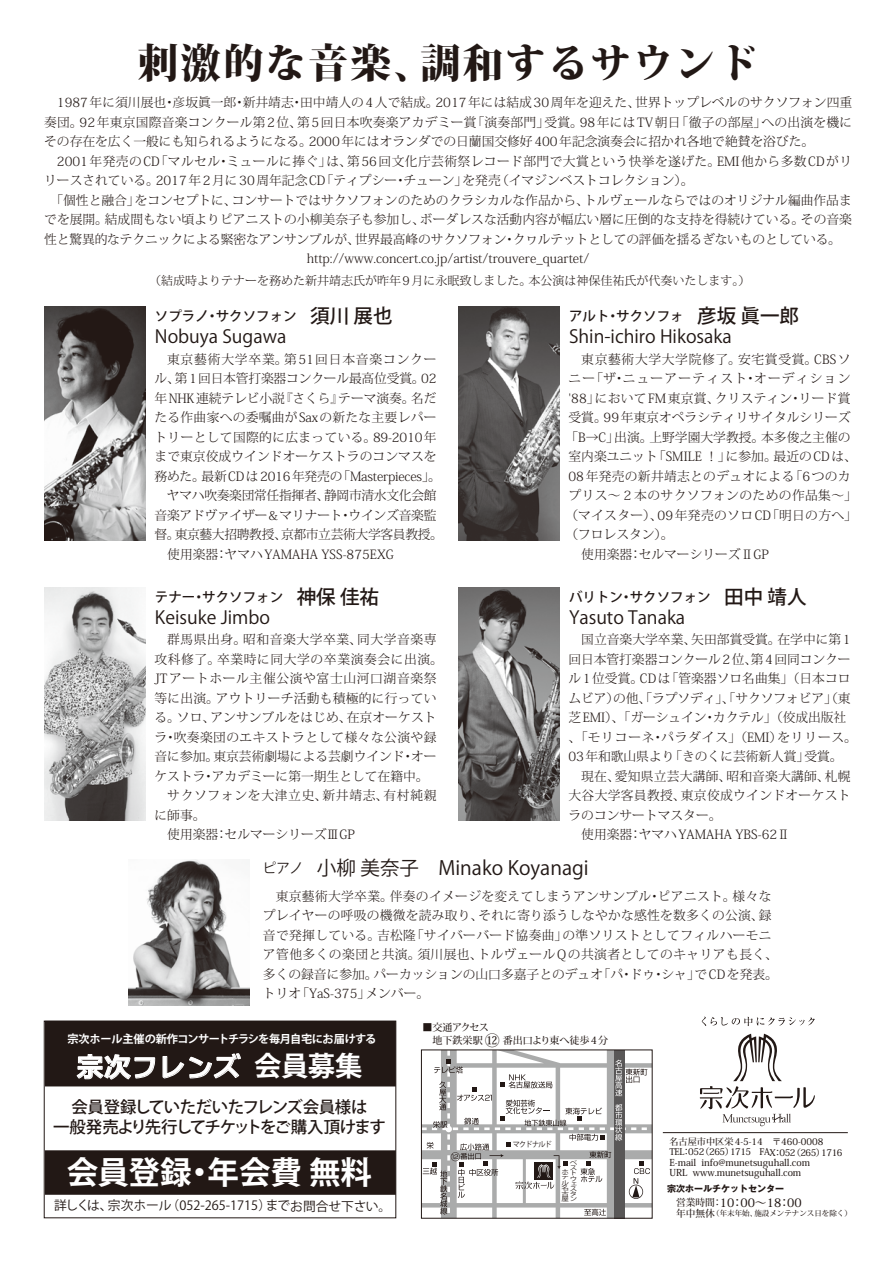
<style>
.page{position:relative;width:893px;height:1263px;background:#fff}
.page>*{position:absolute;margin:0;border:0;box-sizing:border-box;transform-origin:0 0}
.t1{font:800 40.5px "Koz Min Pro";letter-spacing:.05em;color:#221815}
.t2{font:700 31.5px "Koz Go Pro";color:#fff}
.t3{font:27.3px "Universal Line DSP E";color:#fff}
.t4{font:19.5px "Koz Go Pro";color:#221815}
.t5{font:18px "Koz Go Pro";color:#221815}
.t6{font:500 16.35px/20px "Koz Go Pro";letter-spacing:-.07em;color:#221815;text-align:center}
.t7{font:500 13.5px "Koz Go Pro";color:#221815}
.t8{font:300 12.75px/19.5px "Koz Min Pro";color:#221815}
.t9{font:300 12.75px/19.5px "Koz Min Pro";letter-spacing:.02em;color:#221815}
.t10{font:300 12.75px/19.5px "Koz Min Pro";letter-spacing:.03em;color:#221815}
.t11{font:300 12.75px/19.5px "Koz Min Pro";letter-spacing:.025em;color:#221815}
.t12{font:300 12.75px "Koz Min Pro";letter-spacing:.035em;color:#221815}
.t13{font:12.75px "Koz Go Pro";color:#221815}
.t14{font:300 12px "Koz Min Pro";color:#221815}
.t15{font:500 11.7px "Koz Min Pro";color:#221815}
.t16{font:700 11.25px "Koz Go Pro";letter-spacing:-.03em;color:#fff}
.t17{font:500 10.05px "Koz Min Pro";color:#221815}
.t18{font:500 9.45px/10.2px "Koz Min Pro";color:#221815}
.t19{font:500 9.15px/10.2px "Koz Min Pro";letter-spacing:-.05em;color:#221815}
.t20{font:700 9px "Gothic MB101 Pro";color:#221815}
.t21{font:500 7.5px "Koz Min Pro";color:#221815}
.t22{font:7.5px "Koz Go Pro";letter-spacing:-.1em;color:#221815;scale:.95 1}
.t23{font:6px/5.1px "Koz Go Pro";color:#221815;text-align:right;scale:1.25 1}
.s1{font-size:19.5px}
.s2{font-size:13.5px}
.s3{font-size:15px}
.s4{font-family:"Koz Go Pro";font-weight:700}
.s5{font-size:9.75px}
</style>
<div class="page">
<img style="left:45px;top:307px;width:101px;height:233px">
<img style="left:129px;top:859px;width:120px;height:146px">
<img style="left:45px;top:587px;width:101px;height:234px">
<img style="left:459px;top:307px;width:101px;height:233px">
<img style="left:459px;top:587px;width:101px;height:234px">
<svg style="left:423px;top:1051px;width:228px;height:165px"></svg>
<div style="left:45px;top:1021px;width:351px;height:65px;background:#221815"></div>
<div style="left:45px;top:1150px;width:351px;height:45px;background:#221815"></div>
<svg style="left:77px;top:1054px;width:78px;height:26px"></svg>
<svg style="left:163px;top:1053px;width:78px;height:25px"></svg>
<div style="left:44px;top:1021px;width:352px;height:197px;border:1px solid #221815"></div>
<hr style="left:663px;top:1132px;width:185px;height:1px;background:#221815">
<svg style="left:702px;top:1017px;width:113px;height:9px"></svg>
<svg style="left:700px;top:1034px;width:115px;height:92px"></svg>
<h1 class="t1" style="left:138px;top:33px;width:622px">刺激的な音楽、調和するサウンド</h1>
<p class="t8" style="left:44px;top:92px;width:810px">　1987年に須川展也・彦坂眞一郎・新井靖志・田中靖人の4人で結成。2017年には結成30周年を迎えた、世界トップレベルのサクソフォン四重</p>
<p class="t9" style="left:44px;top:112px;width:809px">奏団。92年東京国際音楽コンクール第2位、第5回日本吹奏楽アカデミー賞「演奏部門」受賞。98年にはTV朝日「徹子の部屋」への出演を機に</p>
<p class="t8" style="left:44px;top:131px;width:772px">その存在を広く一般にも知られるようになる。2000年にはオランダでの日蘭国交修好400年記念演奏会に招かれ各地で絶賛を浴びた。</p>
<p class="t12" style="left:44px;top:152px;width:809px">　2001年発売のCD「マルセル・ミュールに捧ぐ」は、第56回文化庁芸術祭レコード部門で大賞という快挙を遂げた。EMI他から多数CDがリ</p>
<p class="t8" style="left:44px;top:170px;width:651px">リースされている。2017年2月に30周年記念CD「ティプシー・チューン」を発売（イマジンベストコレクション）。</p>
<p class="t8" style="left:51px;top:190px;width:803px">「個性と融合」をコンセプトに、コンサートではサクソフォンのためのクラシカルな作品から、トルヴェールならではのオリジナル編曲作品ま</p>
<p class="t8" style="left:44px;top:209px;width:809px">でを展開。結成間もない頃よりピアニストの小柳美奈子も参加し、ボーダレスな活動内容が幅広い層に圧倒的な支持を得続けている。その音楽</p>
<p class="t8" style="left:44px;top:229px;width:798px">性と驚異的なテクニックによる緊密なアンサンブルが、世界最高峰のサクソフォン・クヮルテットとしての評価を揺るぎないものとしている。</p>
<p class="t8" style="left:307px;top:248px;width:284px">http://www.concert.co.jp/artist/trouvere_quartet/</p>
<p class="t14" style="left:149px;top:272px;width:603px">（結成時よりテナーを務めた新井靖志氏が昨年9月に永眠致しました。本公演は神保佳祐氏が代奏いたします。）</p>
<p class="t7" style="left:155px;top:307px;width:239px">ソプラノ・サクソフォン　<span class="s1">須川 展也</span></p>
<h3 class="t5" style="left:155px;top:325px;width:133px">Nobuya Sugawa</h3>
<p class="t8" style="left:154px;top:349px;width:290px">　東京藝術大学卒業。第51回日本音楽コンクール、第1回日本管打楽器コンクール最高位受賞。02年NHK連続テレビ小説『さくら』テーマ演奏。名だたる作曲家への委嘱曲がSaxの新たな主要レパートリーとして国際的に広まっている。89-2010年まで東京佼成ウインドオーケストラのコンマスを務めた。最新CDは2016年発売の「Masterpieces」。　ヤマハ吹奏楽団常任指揮者、静岡市清水文化会館音楽アドヴァイザー＆マリナート・ウインズ音楽監督。東京藝大招聘教授、京都市立芸術大学客員教授。　使用楽器：ヤマハYAMAHA YSS-875EXG</p>
<p class="t7" style="left:155px;top:588px;width:226px">テナー・サクソフォン　<span class="s1">神保 佳祐</span></p>
<h3 class="t5" style="left:155px;top:605px;width:117px">Keisuke Jimbo</h3>
<p class="t10" style="left:154px;top:629px;width:290px">　群馬県出身。昭和音楽大学卒業、同大学音楽専攻科修了。卒業時に同大学の卒業演奏会に出演。<br>JTアートホール主催公演や富士山河口湖音楽祭等に出演。アウトリーチ活動も積極的に行っている。ソロ、アンサンブルをはじめ、在京オーケストラ・吹奏楽団のエキストラとして様々な公演や録音に参加。東京芸術劇場による芸劇ウインド・オーケストラ・アカデミーに第一期生として在籍中。　サクソフォンを大津立史、新井靖志、有村純親に師事。<br>　使用楽器：セルマーシリーズⅢGP</p>
<p class="t7" style="left:569px;top:307px;width:232px">アルト・サクソフォ　<span class="s1">彦坂 眞一郎</span></p>
<h3 class="t5" style="left:569px;top:325px;width:164px">Shin-ichiro Hikosaka</h3>
<p class="t9" style="left:565px;top:349px;width:293px">　東京藝術大学大学院修了。安宅賞受賞。CBSソニー「ザ・ニューアーティスト・オーディション'88」においてFM東京賞、クリスティン・リード賞受賞。99年東京オペラシティリサイタルシリーズ「B→C」出演。上野学園大学教授。本多俊之主催の室内楽ユニット「SMILE ！」に参加。最近のCDは、<br>08年発売の新井靖志とのデュオによる「6つのカプリス～２本のサクソフォンのための作品集～」（マイスター）、09年発売のソロCD「明日の方へ」（フロレスタン）。<br>　使用楽器：セルマーシリーズⅡGP</p>
<p class="t7" style="left:569px;top:588px;width:239px">バリトン・サクソフォン　<span class="s1">田中 靖人</span></p>
<h3 class="t5" style="left:569px;top:605px;width:118px">Yasuto Tanaka</h3>
<p class="t8" style="left:568px;top:629px;width:290px">　国立音楽大学卒業、矢田部賞受賞。在学中に第1回日本管打楽器コンクール2位、第4回同コンクール1位受賞。CDは「管楽器ソロ名曲集」（日本コロムビア）の他、「ラプソディ」、「サクソフォビア」（東芝EMI）、「ガーシュイン・カクテル」（佼成出版社、「モリコーネ・パラダイス」（EMI）をリリース。<br>03年和歌山県より「きのくに芸術新人賞」受賞。　現在、愛知県立芸大講師、昭和音楽大講師、札幌大谷大学客員教授、東京佼成ウインドオーケストラのコンサートマスター。<br>　使用楽器：ヤマハYAMAHA YBS-62Ⅱ</p>
<h3 class="t4" style="left:263px;top:856px;width:327px"><span class="s2">ピアノ　</span>小柳 美奈子　Minako Koyanagi</h3>
<p class="t11" style="left:263px;top:886px;width:517px">　東京藝術大学卒業。伴奏のイメージを変えてしまうアンサンブル・ピアニスト。様々なプレイヤーの呼吸の機微を読み取り、それに寄り添うしなやかな感性を数多くの公演、録音で発揮している。吉松隆「サイバーバード協奏曲」の準ソリストとしてフィルハーモニア管他多くの楽団と共演。須川展也、トルヴェールQの共演者としてのキャリアも長く、多くの録音に参加。パーカッションの山口多嘉子とのデュオ「パ・ドゥ・シャ」でCDを発表。トリオ「YaS-375」メンバー。</p>
<p class="t17" style="left:422px;top:1020px;width:68px">■交通アクセス</p>
<p class="t16" style="left:67px;top:1031px;width:310px">宗次ホール主催の新作コンサートチラシを毎月自宅にお届けする</p>
<p class="t17" style="left:422px;top:1033px;width:187px">　地下鉄栄駅 <span class="s3">⑫</span> 番出口より東へ徒歩4分</p>
<h3 class="t3" style="left:76px;top:1053px;width:288px">宗次フレンズ<span class="s4">会員募集</span></h3>
<p class="t6" style="left:53px;top:1098px;width:334px">会員登録していただいたフレンズ会員様は<br>一般発売より先行してチケットをご購入頂けます</p>
<h2 class="t2" style="left:67px;top:1152px;width:307px">会員登録・年会費 無料</h2>
<p class="t13" style="left:54px;top:1197px;width:338px">詳しくは、宗次ホール（052-265-1715）までお問合せ下さい。</p>
<p class="t22" style="left:513px;top:1139px;width:43px">マクドナルド</p>
<p class="t23" style="left:562px;top:1161px;width:14px">ベス<br>ト<br>ウ<br>ェ<br>ス古タ屋ン</p>
<p class="t23" style="left:562px;top:1169px;width:7px;text-align:justify">ホテル名</p>
<p class="t19" style="left:669px;top:1136px;width:175px">名古屋市中区栄4-5-14　〒460-0008<br>TEL：052（265）1715　FAX：052（265）1716</p>
<p class="t18" style="left:669px;top:1157px;width:142px">E-mail info@munetsuguhall.com<br>URL www.munetsuguhall.com</p>
<p class="t15" style="left:676px;top:1194px;width:127px"><span class="s5">営業時間：</span>10：00～18：00</p>
<p class="t21" style="left:676px;top:1208px;width:177px"><span class="s5">年中無休</span>（年末年始、施設メンテナンス日を除く）</p>
<p class="t20" style="left:667px;top:1181px;width:119px">宗次ホールチケットセンター</p>
</div>
